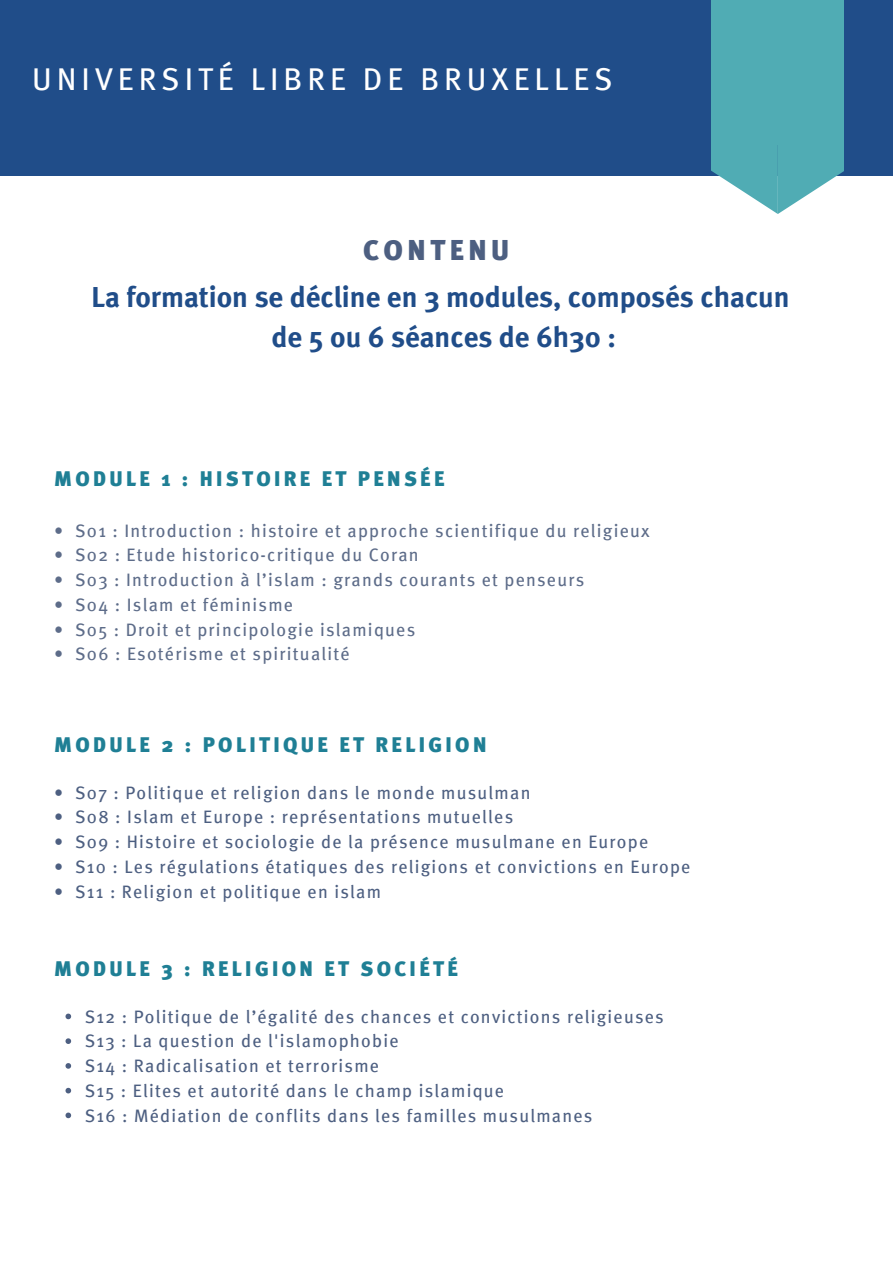
<style>
.page{position:relative;width:893px;height:1264px;background:#fff}
.page>*{position:absolute;margin:0;border:0;box-sizing:border-box;transform-origin:0 0}
.t1{font:31.5px "Meta";letter-spacing:.16em;color:#fff}
.t2{font:700 29.1px/40.5px "Meta";color:#204d89;text-align:center}
.t3{font:900 28.5px "Meta";letter-spacing:.16em;color:#4d5f81}
.t4{font:900 21px "Meta";letter-spacing:.16em;color:#1f7f95}
.t5{font:18px/24.8px "Meta";letter-spacing:.07em;color:#4d5f81}
.t6{font:18px "Meta";letter-spacing:.07em;color:#5d6c89}
</style>
<div class="page">
<div style="left:0;top:0;width:892px;height:175px;background:#204d89"></div>
<div style="left:711px;top:0;width:132px;height:144px;background:#50acb4"></div>
<svg style="left:711px;top:144px;width:132px;height:70px"></svg>
<svg style="left:65px;top:1013px;width:6px;height:6px"></svg>
<svg style="left:65px;top:1038px;width:6px;height:5px"></svg>
<svg style="left:65px;top:1063px;width:6px;height:5px"></svg>
<svg style="left:65px;top:1087px;width:6px;height:6px"></svg>
<svg style="left:65px;top:1112px;width:6px;height:6px"></svg>
<h1 class="t1" style="left:32px;top:61px;width:582px">UNIVERSITÉ LIBRE DE BRUXELLES</h1>
<h3 class="t3" style="left:363px;top:234px;width:148px">CONTENU</h3>
<h2 class="t2" style="left:92px;top:276px;width:699px">La formation se décline en 3 modules, composés chacun de 5 ou 6 séances de 6h30 :</h2>
<p class="t4" style="left:54px;top:466px;width:392px">MODULE 1 : HISTOIRE ET PENSÉE</p>
<p class="t6" style="left:54px;top:520px;width:597px">• S01 : Introduction : histoire et approche scientifique du religieux</p>
<p class="t6" style="left:54px;top:544px;width:366px">• S02 : Etude historico-critique du Coran</p>
<p class="t6" style="left:54px;top:569px;width:531px">• S03 : Introduction à l’islam : grands courants et penseurs</p>
<p class="t6" style="left:54px;top:594px;width:240px">• S04 : Islam et féminisme</p>
<p class="t6" style="left:54px;top:619px;width:362px">• S05 : Droit et principologie islamiques</p>
<p class="t6" style="left:54px;top:643px;width:297px">• S06 : Esotérisme et spiritualité</p>
<p class="t4" style="left:54px;top:732px;width:433px">MODULE 2 : POLITIQUE ET RELIGION</p>
<p class="t5" style="left:54px;top:780px;width:477px">• S07 : Politique et religion dans le monde musulman</p>
<p class="t5" style="left:54px;top:804px;width:460px">• S08 : Islam et Europe : représentations mutuelles</p>
<p class="t5" style="left:54px;top:829px;width:595px">• S09 : Histoire et sociologie de la présence musulmane en Europe</p>
<p class="t5" style="left:54px;top:854px;width:637px">• S10 : Les régulations étatiques des religions et convictions en Europe</p>
<p class="t5" style="left:54px;top:879px;width:328px">• S11 : Religion et politique en islam</p>
<p class="t4" style="left:54px;top:956px;width:405px">MODULE 3 : RELIGION ET SOCIÉTÉ</p>
<p class="t5" style="left:85px;top:1003px;width:580px">S12 : Politique de l’égalité des chances et convictions religieuses S13 : La question de l'islamophobie<br>S14 : Radicalisation et terrorisme<br>S15 : Elites et autorité dans le champ islamique<br>S16 : Médiation de conflits dans les familles musulmanes</p>
</div>
